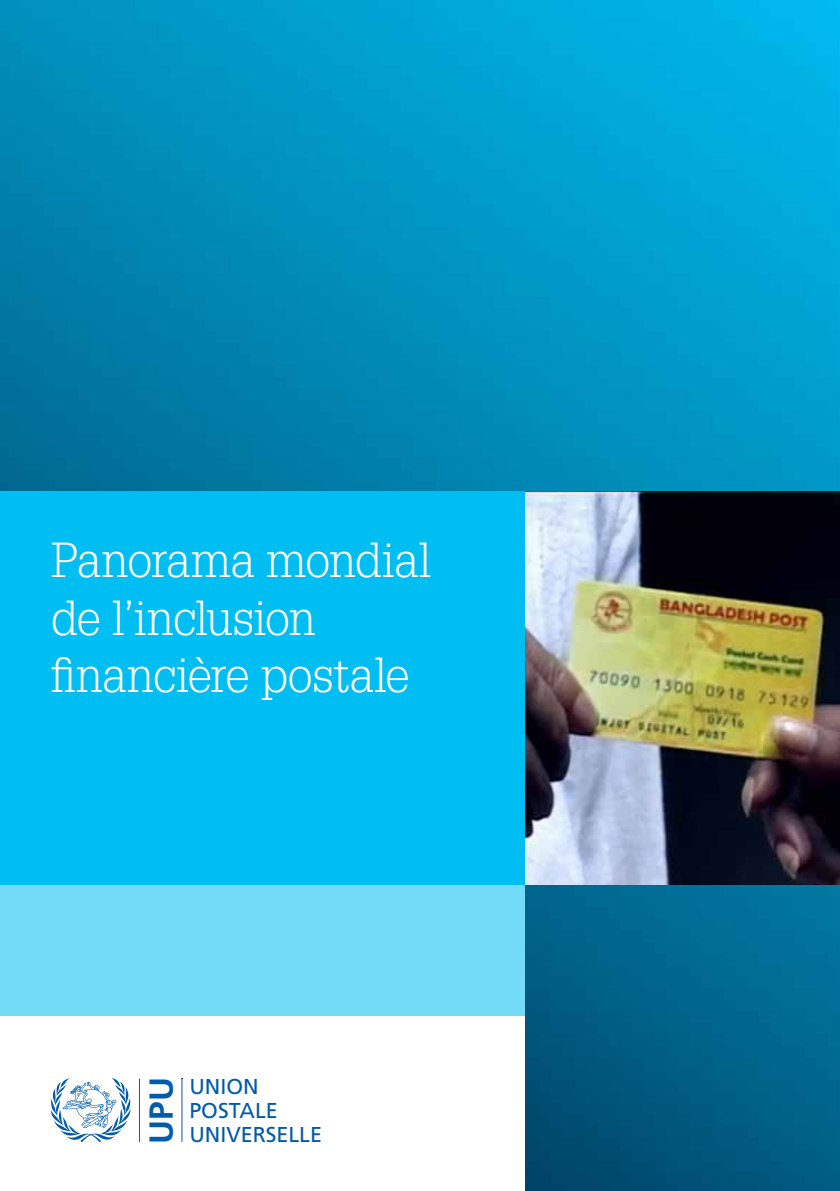
<style>
.page{position:relative;width:840px;height:1191px;background:#fff}
.page>*{position:absolute;margin:0;border:0;box-sizing:border-box;transform-origin:0 0}
.t1{font:300 48px/57.6px "Glypha LT Std";letter-spacing:-.01em;color:#fff}
.t2{font:700 33.2px "Frutiger";color:#005baa}
.t3{font:21.4px/24px "Frutiger";color:#005baa}
</style>
<div class="page">
<img style="left:0;top:0;width:839px;height:1191px">
<img style="left:524px;top:491px;width:315px;height:394px">
<div style="left:0;top:491px;width:524px;height:700px;background:#fff"></div>
<div style="left:0;top:491px;width:524px;height:525px;background:#73daf7"></div>
<div style="left:0;top:491px;width:524px;height:394px;background:#00bdf2"></div>
<hr style="left:139px;top:1078px;width:1px;height:64px;background:#005baa">
<hr style="left:181px;top:1078px;width:1px;height:64px;background:#005baa">
<svg style="left:51px;top:1078px;width:79px;height:64px"></svg>
<p class="t1" style="left:51px;top:532px;width:381px">Panorama mondial de l’inclusion financière postale</p>
<p class="t2" style="left:141px;top:1144px;width:69px;rotate:-90deg">UPU</p>
<p class="t3" style="left:189px;top:1074px;width:134px">UNION<br>POSTALE<br>UNIVERSELLE</p>
</div>
